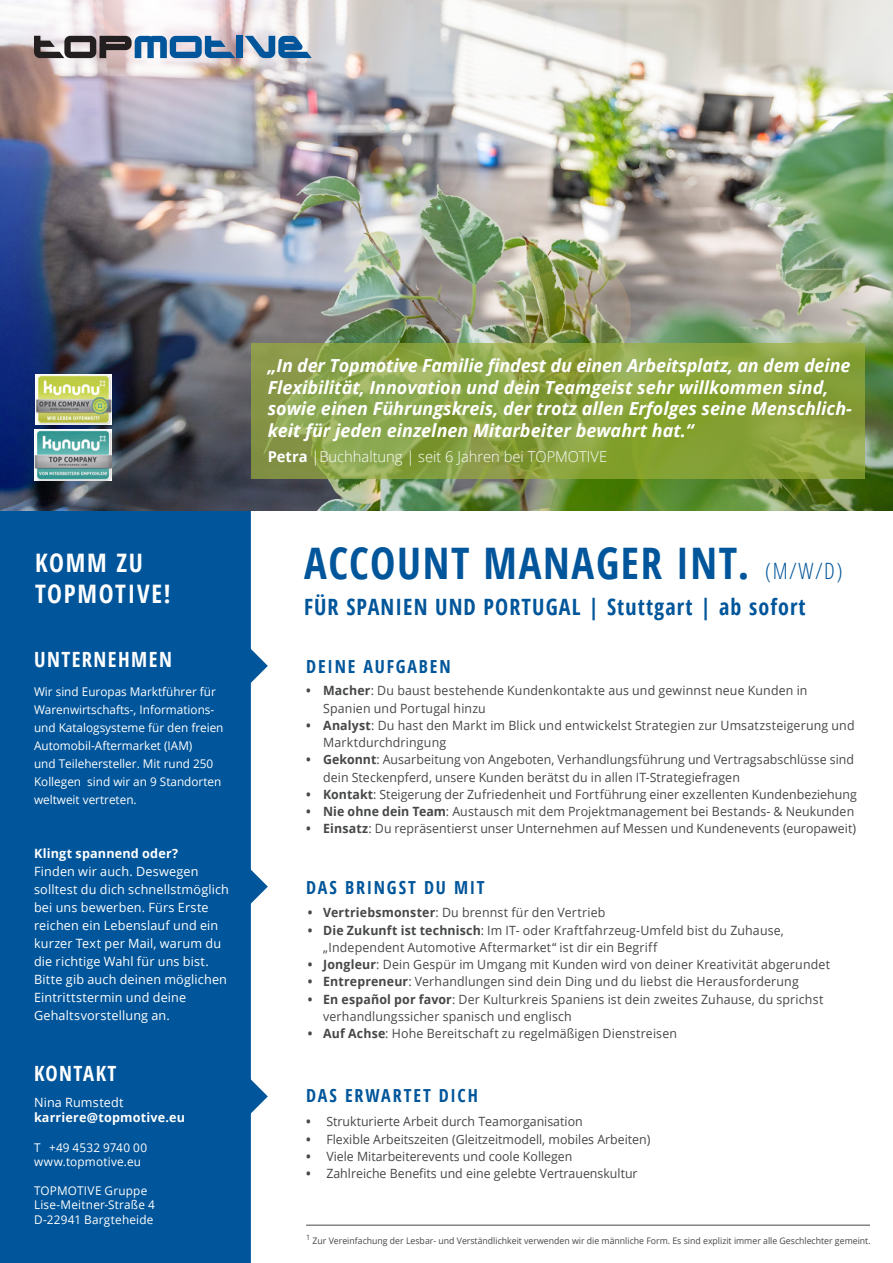
<style>
.page{position:relative;width:893px;height:1263px;background:#fff}
.page>*{position:absolute;margin:0;border:0;box-sizing:border-box;transform-origin:0 0}
.t1{font:700 condensed 43.5px "Open Sans";letter-spacing:.04em;color:#01559a}
.t2{font:700 condensed 25.5px "Open Sans";letter-spacing:.07em;color:#fff}
.t3{font:700 condensed 22.5px "Open Sans";letter-spacing:.05em;color:#01559a}
.t4{font:700 condensed 21px "Open Sans";letter-spacing:.07em;color:#fff}
.t5{font:italic 700 18px/21.6px "Open Sans";color:#fff}
.t6{font:700 condensed 18px "Open Sans";letter-spacing:.1em;color:#01559a}
.t7{font:300 15px "Open Sans";color:#fff}
.t8{font:12.75px/17.2px "Open Sans";letter-spacing:.01em;color:#464748}
.t9{font:12.75px/18px "Open Sans";letter-spacing:.015em;color:#fff}
.t10{font:700 12.75px "Open Sans";letter-spacing:.01em;color:#fff}
.t11{font:12px/18px "Open Sans";color:#fff}
.t12{font:12px "Open Sans";letter-spacing:.02em;color:#fff}
.t13{font:9px "Open Sans";color:#464748}
.t14{font:7.5px "Open Sans";color:#464748}
.s1{font-weight:700}
.s2{font-weight:300;font-size:22.5px}
</style>
<div class="page">
<div style="left:0;top:511px;width:251px;height:752px;background:#01559a"></div>
<img style="left:0;top:0;width:893px;height:511px">
<svg style="left:232px;top:648px;width:36px;height:36px"></svg>
<svg style="left:232px;top:868px;width:36px;height:37px"></svg>
<svg style="left:232px;top:1078px;width:36px;height:36px"></svg>
<img style="left:35px;top:430px;width:76px;height:50px">
<img style="left:36px;top:374px;width:76px;height:50px">
<svg style="left:34px;top:36px;width:201px;height:22px;background:#687a90"></svg>
<div style="left:237px;top:36px;width:6px;height:22px;background:#01559a"></div>
<svg style="left:245px;top:36px;width:67px;height:22px"></svg>
<svg style="left:251px;top:343px;width:613px;height:135px;background:#8aa242"></svg>
<hr style="left:306px;top:1225px;width:564px;height:1px;background:#464748">
<p class="t2" style="left:35px;top:545px;width:109px">KOMM ZU</p>
<p class="t2" style="left:35px;top:576px;width:137px">TOPMOTIVE!</p>
<p class="t4" style="left:34px;top:645px;width:139px">UNTERNEHMEN</p>
<p class="t11" style="left:34px;top:682px;width:191px">Wir sind Europas Marktführer für<br>Warenwirtschafts-, Informations&shy;und Katalogsysteme für den freien<br>Automobil-Aftermarket (IAM)<br>und Teilehersteller. Mit rund 250<br>Kollegen sind wir an 9 Standorten weltweit vertreten.</p>
<p class="t9" style="left:34px;top:844px;width:197px"><span class="s1">Klingt spannend oder?<br></span>Finden wir auch. Deswegen solltest du dich schnellstmöglich bei uns bewerben. Fürs Erste reichen ein Lebenslauf und ein kurzer Text per Mail, warum du die richtige Wahl für uns bist.<br>Bitte gib auch deinen möglichen<br>Eintrittstermin und deine<br>Gehaltsvorstellung an.</p>
<p class="t4" style="left:34px;top:1058px;width:84px">KONTAKT</p>
<p class="t9" style="left:34px;top:1092px;width:91px">Nina Rumstedt</p>
<p class="t10" style="left:34px;top:1108px;width:153px">karriere@topmotive.eu</p>
<p class="t11" style="left:34px;top:1138px;width:115px">T +49 4532 9740 00</p>
<p class="t11" style="left:34px;top:1152px;width:109px">www.topmotive.eu</p>
<p class="t12" style="left:34px;top:1182px;width:115px">TOPMOTIVE Gruppe</p>
<p class="t11" style="left:34px;top:1195px;width:122px">Lise-Meitner-Straße 4</p>
<p class="t11" style="left:34px;top:1210px;width:121px">D-22941 Bargteheide</p>
<p class="t5" style="left:268px;top:354px;width:586px">„In der Topmotive Familie findest du einen Arbeitsplatz, an dem deine Flexibilität, Innovation und dein Teamgeist sehr willkommen sind, sowie einen Führungskreis, der trotz allen Erfolges seine Menschlich&shy;keit für jeden einzelnen Mitarbeiter bewahrt hat.“</p>
<p class="t7" style="left:268px;top:446px;width:341px"><span class="s1">Petra</span> |Buchhaltung | seit 6 Jahren bei TOPMOTIVE</p>
<p class="t1" style="left:304px;top:533px;width:540px">ACCOUNT MANAGER INT. <span class="s2">(M/W/D)</span></p>
<p class="t3" style="left:304px;top:591px;width:503px">FÜR SPANIEN UND PORTUGAL | Stuttgart | ab sofort</p>
<p class="t6" style="left:306px;top:654px;width:146px">DEINE AUFGABEN</p>
<p class="t8" style="left:323px;top:682px;width:486px;text-indent:-17px"><span class="s1">• Macher</span>: Du baust bestehende Kundenkontakte aus und gewinnst neue Kunden in<br>Spanien und Portugal hinzu</p>
<p class="t8" style="left:323px;top:716px;width:533px;text-indent:-17px"><span class="s1">• Analyst</span>: Du hast den Markt im Blick und entwickelst Strategien zur Umsatzsteigerung und<br>Marktdurchdringung</p>
<p class="t8" style="left:323px;top:751px;width:532px;text-indent:-17px"><span class="s1">• Gekonnt</span>: Ausarbeitung von Angeboten, Verhandlungsführung und Vertragsabschlüsse sind dein Steckenpferd, unsere Kunden berätst du in allen IT-Strategiefragen</p>
<p class="t8" style="left:306px;top:785px;width:552px"><span class="s1">• Kontakt</span>: Steigerung der Zufriedenheit und Fortführung einer exzellenten Kundenbeziehung</p>
<p class="t8" style="left:306px;top:803px;width:550px"><span class="s1">• Nie ohne dein Team</span>: Austausch mit dem Projektmanagement bei Bestands- &amp; Neukunden</p>
<p class="t8" style="left:306px;top:820px;width:551px"><span class="s1">• Einsatz</span>: Du repräsentierst unser Unternehmen auf Messen und Kundenevents (europaweit)</p>
<p class="t6" style="left:306px;top:874px;width:180px">DAS BRINGST DU MIT</p>
<p class="t8" style="left:308px;top:904px;width:299px"><span class="s1">• Vertriebsmonster</span>: Du brennst für den Vertrieb</p>
<p class="t8" style="left:323px;top:921px;width:462px;text-indent:-16px"><span class="s1">• Die Zukunft ist technisch</span>: Im IT- oder Kraftfahrzeug-Umfeld bist du Zuhause, „Independent Automotive Aftermarket“ ist dir ein Begriff</p>
<p class="t8" style="left:308px;top:955px;width:524px"><span class="s1">• Jongleur</span>: Dein Gespür im Umgang mit Kunden wird von deiner Kreativität abgerundet</p>
<p class="t8" style="left:308px;top:973px;width:493px"><span class="s1">• Entrepreneur</span>: Verhandlungen sind dein Ding und du liebst die Herausforderung</p>
<p class="t8" style="left:323px;top:990px;width:502px;text-indent:-16px"><span class="s1">• En español por favor</span>: Der Kulturkreis Spaniens ist dein zweites Zuhause, du sprichst verhandlungssicher spanisch und englisch</p>
<p class="t8" style="left:308px;top:1024px;width:371px"><span class="s1">• Auf Achse</span>: Hohe Bereitschaft zu regelmäßigen Dienstreisen</p>
<p class="t6" style="left:306px;top:1082px;width:173px">DAS ERWARTET DICH</p>
<p class="t8" style="left:306px;top:1113px;width:278px"><span class="s1">•</span> Strukturierte Arbeit durch Teamorganisation</p>
<p class="t8" style="left:306px;top:1130px;width:346px"><span class="s1">•</span> Flexible Arbeitszeiten (Gleitzeitmodell, mobiles Arbeiten)</p>
<p class="t8" style="left:306px;top:1147px;width:268px"><span class="s1">•</span> Viele Mitarbeiterevents und coole Kollegen</p>
<p class="t8" style="left:306px;top:1164px;width:333px"><span class="s1">•</span> Zahlreiche Benefits und eine gelebte Vertrauenskultur</p>
<p class="t14" style="left:306px;top:1232px;width:6px">1</p>
<p class="t13" style="left:313px;top:1235px;width:560px">Zur Vereinfachung der Lesbar- und Verständlichkeit verwenden wir die männliche Form. Es sind explizit immer alle Geschlechter gemeint.</p>
</div>
